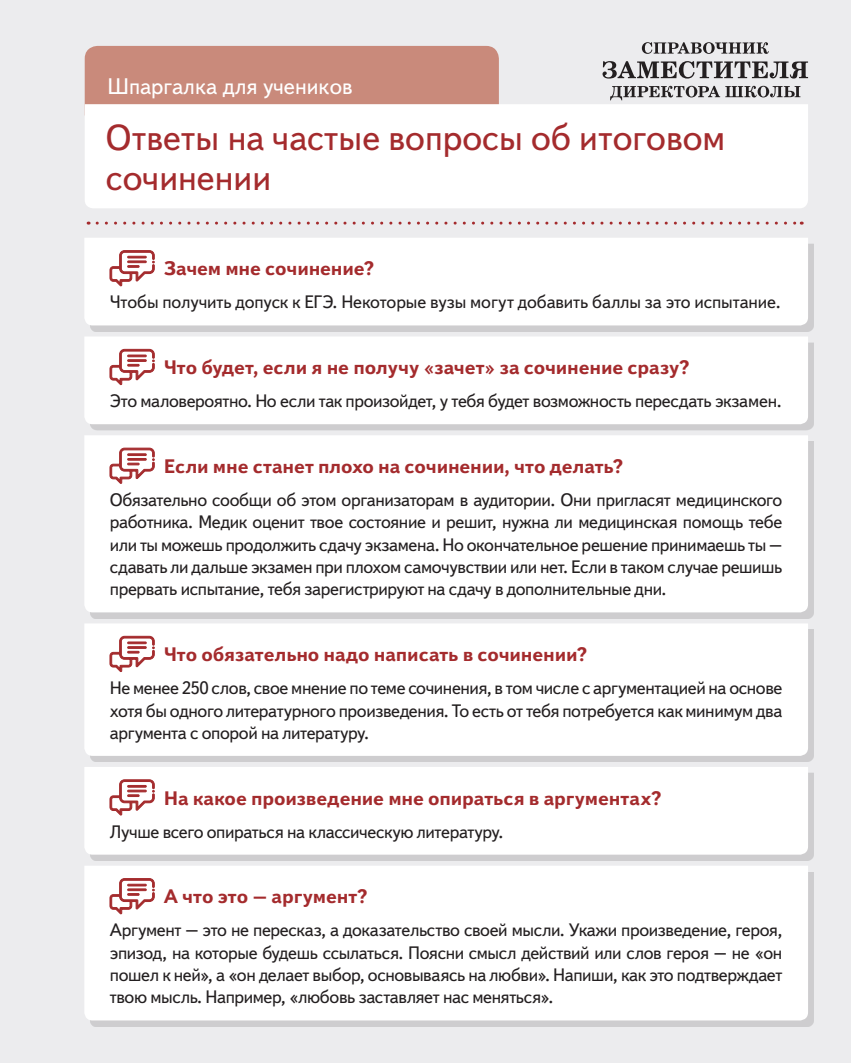
<style>
.page{position:relative;width:851px;height:1063px;background:#fff}
.page>*{position:absolute;margin:0;border:0;box-sizing:border-box;transform-origin:0 0}
.t1{font:36px/40.5px "Text Book C";color:#a42b2d}
.t2{font:22.5px "Text Book C";color:#fff}
.t3{font:700 19.5px "Textbook New";letter-spacing:-.01em;color:#a42b2d}
.t4{font:18px/22.4px "Textbook New";letter-spacing:-.02em;color:#231f20;text-align:justify}
</style>
<div class="page">
<div style="left:0;top:0;width:850px;height:1063px;background:#ececee"></div>
<div style="left:85px;top:46px;width:414px;height:81px;background:#c98a7b;border-radius:13px"></div>
<div style="left:85px;top:104px;width:722px;height:104px;background:#fff"></div>
<svg style="left:602px;top:42px;width:205px;height:58px"></svg>
<svg style="left:97px;top:222px;width:705px;height:3px"></svg>
<div style="left:90px;top:244px;width:724px;height:88px;background:#231f20;opacity:.15"></div>
<div style="left:84px;top:238px;width:723px;height:87px;background:#fff"></div>
<svg style="left:110px;top:250px;width:44px;height:36px"></svg>
<div style="left:90px;top:342px;width:724px;height:88px;background:#cecdcf"></div>
<div style="left:84px;top:337px;width:723px;height:87px;background:#fff"></div>
<svg style="left:110px;top:349px;width:44px;height:36px"></svg>
<div style="left:90px;top:441px;width:724px;height:178px;background:#231f20;opacity:.15"></div>
<div style="left:84px;top:435px;width:723px;height:177px;background:#fff"></div>
<svg style="left:110px;top:448px;width:44px;height:36px"></svg>
<div style="left:90px;top:629px;width:724px;height:133px;background:#cecdcf"></div>
<div style="left:84px;top:624px;width:723px;height:132px;background:#fff"></div>
<svg style="left:110px;top:636px;width:44px;height:36px"></svg>
<div style="left:90px;top:773px;width:724px;height:88px;background:#cecdcf"></div>
<div style="left:84px;top:767px;width:723px;height:88px;background:#fff"></div>
<svg style="left:110px;top:780px;width:44px;height:35px"></svg>
<div style="left:90px;top:872px;width:724px;height:155px;background:#231f20;opacity:.15"></div>
<div style="left:84px;top:866px;width:723px;height:154px;background:#fff"></div>
<svg style="left:110px;top:878px;width:44px;height:36px"></svg>
<p class="t2" style="left:107px;top:74px;width:246px">Шпаргалка для учеников</p>
<h1 class="t1" style="left:106px;top:118px;width:620px">Ответы на частые вопросы об итоговом сочинении</h1>
<p class="t3" style="left:164px;top:257px;width:212px">Зачем мне сочинение?</p>
<p class="t4" style="left:110px;top:291px;width:672px">Чтобы получить допуск к ЕГЭ. Некоторые вузы могут добавить баллы за это испытание.</p>
<p class="t3" style="left:164px;top:355px;width:527px">Что будет, если я не получу «зачет» за сочинение сразу?</p>
<p class="t4" style="left:110px;top:390px;width:673px">Это маловероятно. Но если так произойдет, у тебя будет возможность пересдать экзамен.</p>
<p class="t3" style="left:164px;top:454px;width:461px">Если мне станет плохо на сочинении, что делать?</p>
<p class="t4" style="left:110px;top:489px;width:674px">Обязательно сообщи об этом организаторам в аудитории. Они пригласят медицинского работника. Медик оценит твое состояние и решит, нужна ли медицинская помощь тебе или ты можешь продолжить сдачу экзамена. Но окончательное решение принимаешь ты – сдавать ли дальше экзамен при плохом самочувствии или нет. Если в таком случае решишь прервать испытание, тебя зарегистрируют на сдачу в дополнительные дни.</p>
<p class="t3" style="left:164px;top:642px;width:425px">Что обязательно надо написать в сочинении?</p>
<p class="t4" style="left:110px;top:677px;width:674px">Не менее 250 слов, свое мнение по теме сочинения, в том числе с аргументацией на основе хотя бы одного литературного произведения. То есть от тебя потребуется как минимум два аргумента с опорой на литературу.</p>
<p class="t3" style="left:164px;top:786px;width:499px">На какое произведение мне опираться в аргументах?</p>
<p class="t4" style="left:110px;top:820px;width:395px">Лучше всего опираться на классическую литературу.</p>
<p class="t3" style="left:164px;top:885px;width:205px">А что это – аргумент?</p>
<p class="t4" style="left:110px;top:919px;width:674px">Аргумент – это не пересказ, а доказательство своей мысли. Укажи произведение, героя, эпизод, на которые будешь ссылаться. Поясни смысл действий или слов героя – не «он пошел к ней», а «он делает выбор, основываясь на любви». Напиши, как это подтверждает твою мысль. Например, «любовь заставляет нас меняться».</p>
</div>
